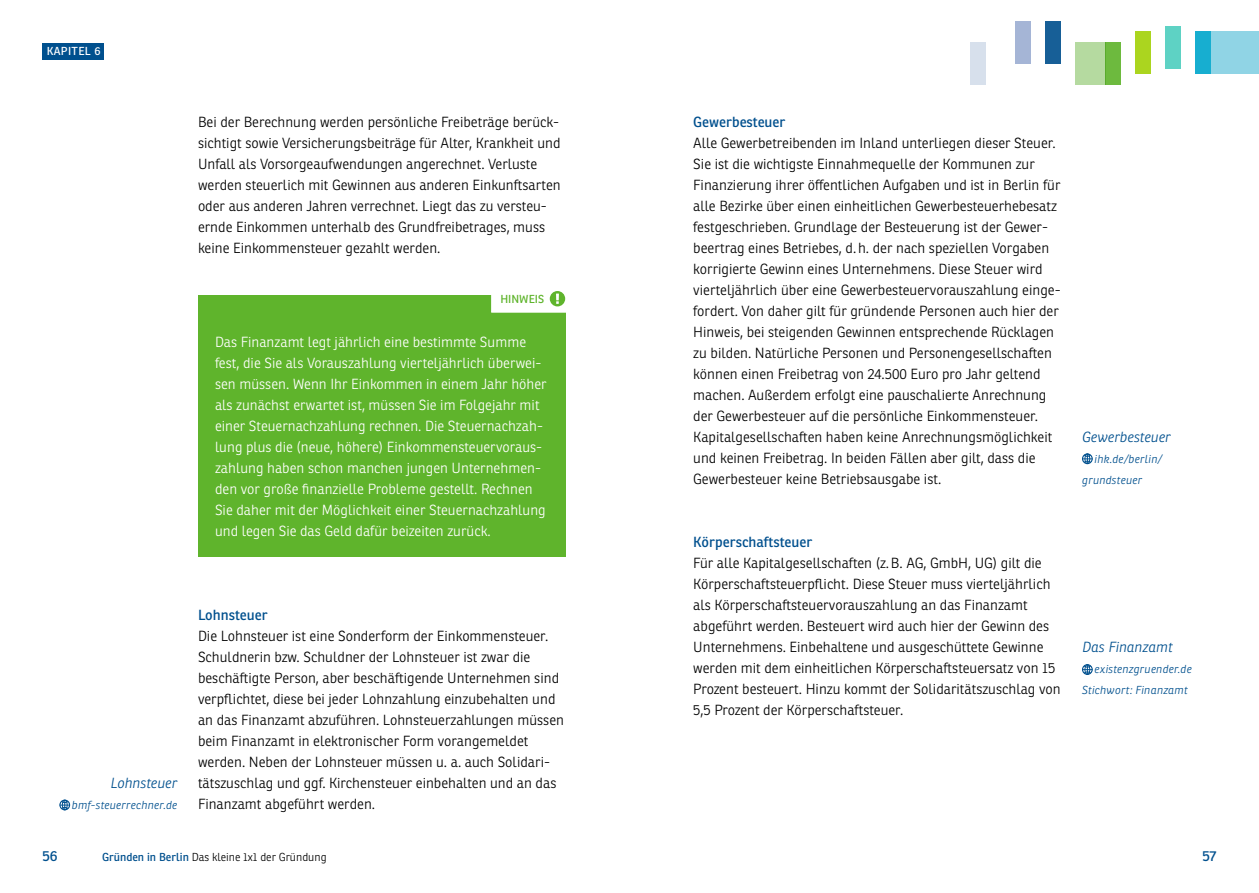
<style>
.page{position:relative;width:1259px;height:893px;background:#fff}
.page>*{position:absolute;margin:0;border:0;box-sizing:border-box;transform-origin:0 0}
.t1{font:300 14.25px/21px "Ronnia";color:#000}
.t2{font:300 14.25px/21px "Ronnia";color:#fff}
.t3{font:14.25px "Ronnia";color:#00508e}
.t4{font:italic 300 14.25px "Ronnia";color:#00508e}
.t5{font:italic 300 11.25px/21px "Ronnia";letter-spacing:.015em;color:#00508e}
.t6{font:300 11.25px "Ronnia";color:#000}
.t7{font:11.25px "Ronnia";letter-spacing:.03em;color:#fff}
.t8{font:11.25px "Ronnia";color:#5fb42c}
.s1{font-weight:400;color:#00508e}
</style>
<div class="page">
<div style="left:1211px;top:31px;width:48px;height:43px;background:#90d4e5"></div>
<div style="left:1076px;top:42px;width:30px;height:43px;background:#b5daa0"></div>
<div style="left:971px;top:42px;width:15px;height:43px;background:#d4deec"></div>
<div style="left:1016px;top:21px;width:15px;height:42px;background:#a5b5d6"></div>
<div style="left:1046px;top:21px;width:15px;height:42px;background:#175f97"></div>
<div style="left:1106px;top:42px;width:15px;height:43px;background:#6dba3e"></div>
<div style="left:1136px;top:31px;width:15px;height:43px;background:#abd51f"></div>
<div style="left:1166px;top:26px;width:15px;height:43px;background:#5ed2c4"></div>
<div style="left:1196px;top:31px;width:15px;height:43px;background:#17aed0"></div>
<div style="left:198px;top:295px;width:368px;height:262px;background:#5fb42c"></div>
<svg style="left:491px;top:291px;width:75px;height:21px"></svg>
<div style="left:59px;top:800px;width:11px;height:10px;border:1px solid #00508e;border-radius:50%"></div>
<svg style="left:60px;top:800px;width:10px;height:10px"></svg>
<div style="left:62px;top:800px;width:5px;height:10px;border:1px solid #00508e;border-radius:50%"></div>
<div style="left:43px;top:43px;width:61px;height:17px;background:#00508e"></div>
<div style="left:1082px;top:453px;width:10px;height:11px;border:1px solid #00508e;border-radius:50%"></div>
<svg style="left:1082px;top:454px;width:10px;height:10px"></svg>
<div style="left:1084px;top:454px;width:6px;height:10px;border:1px solid #00508e;border-radius:50%"></div>
<svg style="left:1082px;top:664px;width:10px;height:11px"></svg>
<div style="left:1084px;top:664px;width:6px;height:10px;border:1px solid #00508e;border-radius:50%"></div>
<p class="t7" style="left:47px;top:44px;width:55px">KAPITEL 6</p>
<p class="t1" style="left:198px;top:111px;width:364px">Bei der Berechnung werden persönliche Freibeträge berück&shy;sichtigt sowie Versicherungsbeiträge für Alter, Krankheit und Unfall als Vorsorgeaufwendungen angerechnet. Verluste werden steuerlich mit Gewinnen aus anderen Einkunftsarten oder aus anderen Jahren verrechnet. Liegt das zu versteu&shy;ernde Einkommen unterhalb des Grundfreibetrages, muss keine Einkommensteuer gezahlt werden.</p>
<p class="t8" style="left:500px;top:292px;width:45px">HINWEIS</p>
<p class="t2" style="left:215px;top:331px;width:333px">Das Finanzamt legt jährlich eine bestimmte Summe fest, die Sie als Vorauszahlung vierteljährlich überwei&shy;sen müssen. Wenn Ihr Einkommen in einem Jahr höher als zunächst erwartet ist, müssen Sie im Folgejahr mit einer Steuernachzahlung rechnen. Die Steuernachzah&shy;lung plus die (neue, höhere) Einkommensteuervoraus&shy;zahlung haben schon manchen jungen Unternehmen&shy;den vor große finanzielle Probleme gestellt. Rechnen Sie daher mit der Möglichkeit einer Steuernachzahlung und legen Sie das Geld dafür beizeiten zurück.</p>
<p class="t4" style="left:110px;top:774px;width:68px">Lohnsteuer</p>
<p class="t5" style="left:72px;top:794px;width:107px">bmf-steuerrechner.de</p>
<p class="t3" style="left:198px;top:606px;width:71px">Lohnsteuer</p>
<p class="t1" style="left:198px;top:625px;width:367px">Die Lohnsteuer ist eine Sonderform der Einkommensteuer.<br>Schuldnerin bzw. Schuldner der Lohnsteuer ist zwar die beschäftigte Person, aber beschäftigende Unternehmen sind verpflichtet, diese bei jeder Lohnzahlung einzubehalten und an das Finanzamt abzuführen. Lohnsteuerzahlungen müssen beim Finanzamt in elektronischer Form vorangemeldet werden. Neben der Lohnsteuer müssen u. a. auch Solidari&shy;tätszuschlag und ggf. Kirchensteuer einbehalten und an das Finanzamt abgeführt werden.</p>
<p class="t3" style="left:693px;top:113px;width:94px">Gewerbesteuer</p>
<p class="t1" style="left:693px;top:132px;width:369px">Alle Gewerbetreibenden im Inland unterliegen dieser Steuer.<br>Sie ist die wichtigste Einnahmequelle der Kommunen zur Finanzierung ihrer öffentlichen Aufgaben und ist in Berlin für alle Bezirke über einen einheitlichen Gewerbesteuerhebesatz festgeschrieben. Grundlage der Besteuerung ist der Gewer&shy;beertrag eines Betriebes, d.h. der nach speziellen Vorgaben korrigierte Gewinn eines Unternehmens. Diese Steuer wird vierteljährlich über eine Gewerbesteuervorauszahlung einge&shy;fordert. Von daher gilt für gründende Personen auch hier der Hinweis, bei steigenden Gewinnen entsprechende Rücklagen zu bilden. Natürliche Personen und Personengesellschaften können einen Freibetrag von 24.500 Euro pro Jahr geltend machen. Außerdem erfolgt eine pauschalierte Anrechnung der Gewerbesteuer auf die persönliche Einkommensteuer.<br>Kapitalgesellschaften haben keine Anrechnungsmöglichkeit und keinen Freibetrag. In beiden Fällen aber gilt, dass die Gewerbesteuer keine Betriebsausgabe ist.</p>
<p class="t3" style="left:693px;top:533px;width:121px">Körperschaftsteuer</p>
<p class="t1" style="left:693px;top:552px;width:369px">Für alle Kapitalgesellschaften (z.B. AG, GmbH, UG) gilt die Körperschaftsteuerpflicht. Diese Steuer muss vierteljährlich als Körperschaftsteuervorauszahlung an das Finanzamt abgeführt werden. Besteuert wird auch hier der Gewinn des Unternehmens. Einbehaltene und ausgeschüttete Gewinne werden mit dem einheitlichen Körperschaftsteuersatz von 15<br>Prozent besteuert. Hinzu kommt der Solidaritätszuschlag von 5,5 Prozent der Körperschaftsteuer.</p>
<p class="t4" style="left:1082px;top:428px;width:90px">Gewerbesteuer</p>
<p class="t5" style="left:1082px;top:448px;width:81px;text-indent:12px">ihk.de/berlin/ grundsteuer</p>
<p class="t4" style="left:1082px;top:638px;width:92px">Das Finanzamt</p>
<p class="t5" style="left:1082px;top:658px;width:111px;text-indent:12px">existenzgruender.de<br>Stichwort: Finanzamt</p>
<p class="t3" style="left:43px;top:847px;width:17px">56</p>
<p class="t6" style="left:102px;top:850px;width:226px"><span class="s1">Gründen in Berlin</span> Das kleine 1x1 der Gründung</p>
<p class="t3" style="left:1202px;top:847px;width:15px">57</p>
</div>
